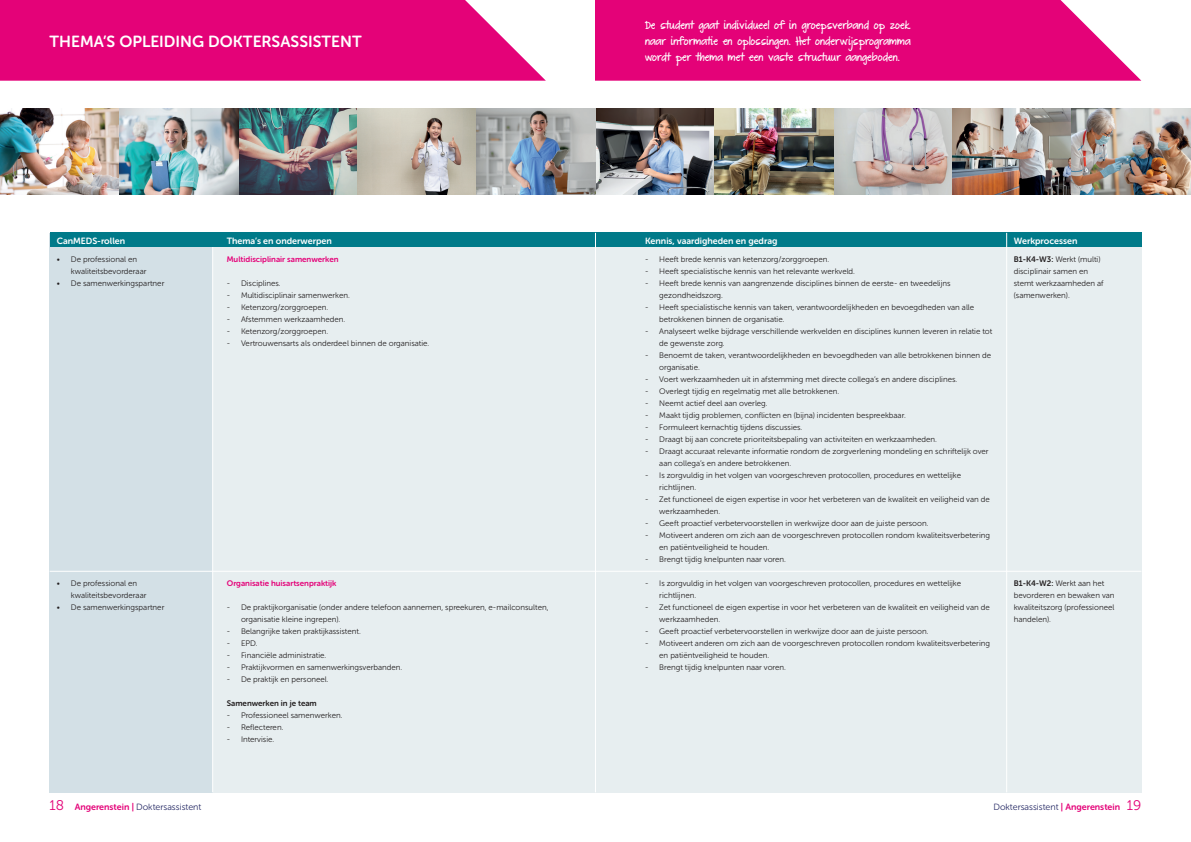
<style>
.page{position:relative;width:1191px;height:842px;background:#fff}
.page>*{position:absolute;margin:0;border:0;box-sizing:border-box;transform-origin:0 0}
.t1{font:16px "Museo Sans Rounded 700";color:#fff}
.t2{font:700 10px/16px "The Great Escape";color:#fff;text-align:justify}
.t3{font:9px "Museo Sans Rounded 700";color:#fff}
.t4{font:9px "Museo Sans Rounded 300";color:#262a65}
.t5{font:8px/12px "Museo Sans Rounded 300";color:#231f20}
.t6{font:8px "Museo Sans Rounded 700";color:#e40278}
.t7{font:8px "Museo Sans Rounded 700";color:#231f20}
.s1{font-family:"Museo Sans Rounded 700"}
.s2{font-size:14px;color:#e40278}
.s3{font-family:"Museo Sans Rounded 700";color:#e40278}
</style>
<div class="page">
<svg style="left:0;top:0;width:546px;height:81px;background:#e61582"></svg>
<img style="left:0;top:109px;width:1191px;height:85px">
<svg style="left:595px;top:0;width:546px;height:81px;background:#e61582"></svg>
<div style="left:50px;top:247px;width:1091px;height:545px;background:#e7eef0"></div>
<div style="left:50px;top:233px;width:163px;height:559px;background:#d3e0e6"></div>
<hr style="left:212px;top:233px;width:1px;height:559px;background:#fff">
<div style="left:50px;top:233px;width:1091px;height:14px;background:#007a89"></div>
<hr style="left:595px;top:233px;width:1px;height:559px;background:#fff">
<hr style="left:1006px;top:233px;width:1px;height:559px;background:#fff">
<hr style="left:50px;top:571px;width:1091px;height:1px;background:#fff">
<h1 class="t1" style="left:50px;top:33px;width:314px">THEMA’S OPLEIDING DOKTERSASSISTENT</h1>
<p class="t3" style="left:57px;top:236px;width:70px">CanMEDS-rollen</p>
<p class="t5" style="left:71px;top:253px;width:77px;text-indent:-14px">• De professional en kwaliteitsbevorderaar</p>
<p class="t5" style="left:57px;top:277px;width:109px">• De samenwerkingspartner</p>
<p class="t3" style="left:227px;top:236px;width:106px">Thema’s en onderwerpen</p>
<p class="t6" style="left:227px;top:255px;width:113px">Multidisciplinair samenwerken</p>
<p class="t5" style="left:227px;top:277px;width:55px">- Disciplines.</p>
<p class="t5" style="left:227px;top:289px;width:125px">- Multidisciplinair samenwerken.</p>
<p class="t5" style="left:227px;top:301px;width:103px">- Ketenzorg/zorggroepen.</p>
<p class="t5" style="left:227px;top:313px;width:120px">- Afstemmen werkzaamheden.</p>
<p class="t5" style="left:227px;top:325px;width:103px">- Ketenzorg/zorggroepen.</p>
<p class="t5" style="left:227px;top:337px;width:204px">- Vertrouwensarts als onderdeel binnen de organisatie.</p>
<p class="t5" style="left:71px;top:577px;width:77px;text-indent:-14px">• De professional en kwaliteitsbevorderaar</p>
<p class="t5" style="left:57px;top:601px;width:109px">• De samenwerkingspartner</p>
<p class="t6" style="left:227px;top:579px;width:111px">Organisatie huisartsenpraktijk</p>
<p class="t5" style="left:241px;top:601px;width:309px;text-indent:-14px">- De praktijkorganisatie (onder andere telefoon aannemen, spreekuren, e-mailconsulten, organisatie kleine ingrepen).</p>
<p class="t5" style="left:227px;top:625px;width:135px">- Belangrijke taken praktijkassistent.</p>
<p class="t5" style="left:227px;top:637px;width:32px">- EPD.</p>
<p class="t5" style="left:227px;top:649px;width:101px">- Financiële administratie.</p>
<p class="t5" style="left:227px;top:661px;width:177px">- Praktijkvormen en samenwerkingsverbanden.</p>
<p class="t5" style="left:227px;top:673px;width:103px">- De praktijk en personeel.</p>
<p class="t7" style="left:227px;top:699px;width:91px">Samenwerken in je team</p>
<p class="t5" style="left:227px;top:709px;width:117px">- Professioneel samenwerken.</p>
<p class="t5" style="left:227px;top:721px;width:58px">- Reflecteren.</p>
<p class="t5" style="left:227px;top:733px;width:49px">- Intervisie.</p>
<p class="t2" style="left:645px;top:18px;width:267px">De student gaat individueel of in groepsverband op zoek naar informatie en oplossingen. Het onderwijsprogramma wordt per thema met een vaste structuur aangeboden.</p>
<p class="t3" style="left:645px;top:236px;width:134px">Kennis, vaardigheden en gedrag</p>
<p class="t5" style="left:645px;top:253px;width:186px">- Heeft brede kennis van ketenzorg/zorggroepen.</p>
<p class="t5" style="left:645px;top:265px;width:211px">- Heeft specialistische kennis van het relevante werkveld.</p>
<p class="t5" style="left:659px;top:277px;width:293px;text-indent:-14px">- Heeft brede kennis van aangrenzende disciplines binnen de eerste- en tweedelijns gezondheidszorg.</p>
<p class="t5" style="left:659px;top:301px;width:316px;text-indent:-14px">- Heeft specialistische kennis van taken, verantwoordelijkheden en bevoegdheden van alle betrokkenen binnen de organisatie.</p>
<p class="t5" style="left:659px;top:325px;width:334px;text-indent:-14px">- Analyseert welke bijdrage verschillende werkvelden en disciplines kunnen leveren in relatie tot de gewenste zorg.</p>
<p class="t5" style="left:659px;top:349px;width:333px;text-indent:-14px">- Benoemt de taken, verantwoordelijkheden en bevoegdheden van alle betrokkenen binnen de organisatie.</p>
<p class="t5" style="left:645px;top:373px;width:314px">- Voert werkzaamheden uit in afstemming met directe collega’s en andere disciplines.</p>
<p class="t5" style="left:645px;top:385px;width:196px">- Overlegt tijdig en regelmatig met alle betrokkenen.</p>
<p class="t5" style="left:645px;top:397px;width:124px">- Neemt actief deel aan overleg.</p>
<p class="t5" style="left:645px;top:409px;width:262px">- Maakt tijdig problemen, conflicten en (bijna) incidenten bespreekbaar.</p>
<p class="t5" style="left:645px;top:421px;width:159px">- Formuleert kernachtig tijdens discussies.</p>
<p class="t5" style="left:645px;top:433px;width:293px">- Draagt bij aan concrete prioriteitsbepaling van activiteiten en werkzaamheden.</p>
<p class="t5" style="left:659px;top:445px;width:331px;text-indent:-14px">- Draagt accuraat relevante informatie rondom de zorgverlening mondeling en schriftelijk over aan collega’s en andere betrokkenen.</p>
<p class="t5" style="left:659px;top:469px;width:303px;text-indent:-14px">- Is zorgvuldig in het volgen van voorgeschreven protocollen, procedures en wettelijke richtlijnen.</p>
<p class="t5" style="left:659px;top:493px;width:332px;text-indent:-14px">- Zet functioneel de eigen expertise in voor het verbeteren van de kwaliteit en veiligheid van de werkzaamheden.</p>
<p class="t5" style="left:645px;top:517px;width:285px">- Geeft proactief verbetervoorstellen in werkwijze door aan de juiste persoon.</p>
<p class="t5" style="left:659px;top:529px;width:332px;text-indent:-14px">- Motiveert anderen om zich aan de voorgeschreven protocollen rondom kwaliteitsverbetering en patiëntveiligheid te houden.</p>
<p class="t5" style="left:645px;top:553px;width:142px">- Brengt tijdig knelpunten naar voren.</p>
<p class="t5" style="left:659px;top:577px;width:303px;text-indent:-14px">- Is zorgvuldig in het volgen van voorgeschreven protocollen, procedures en wettelijke richtlijnen.</p>
<p class="t5" style="left:659px;top:601px;width:332px;text-indent:-14px">- Zet functioneel de eigen expertise in voor het verbeteren van de kwaliteit en veiligheid van de werkzaamheden.</p>
<p class="t5" style="left:645px;top:625px;width:285px">- Geeft proactief verbetervoorstellen in werkwijze door aan de juiste persoon.</p>
<p class="t5" style="left:659px;top:637px;width:332px;text-indent:-14px">- Motiveert anderen om zich aan de voorgeschreven protocollen rondom kwaliteitsverbetering en patiëntveiligheid te houden.</p>
<p class="t5" style="left:645px;top:661px;width:142px">- Brengt tijdig knelpunten naar voren.</p>
<p class="t3" style="left:1013px;top:236px;width:65px">Werkprocessen</p>
<p class="t5" style="left:1013px;top:253px;width:91px"><span class="s1">B1-K4-W3:</span> Werkt (multi) disciplinair samen en stemt werkzaamheden af (samenwerken).</p>
<p class="t5" style="left:1013px;top:577px;width:102px"><span class="s1">B1-K4-W2:</span> Werkt aan het bevorderen en bewaken van kwaliteitszorg (professioneel handelen).</p>
<p class="t4" style="left:50px;top:802px;width:153px"><span class="s2">18</span> <span class="s3">Angerenstein |</span> Doktersassistent</p>
<p class="t4" style="left:993px;top:802px;width:149px">Doktersassistent <span class="s3">| Angerenstein</span> <span class="s2">19</span></p>
</div>
